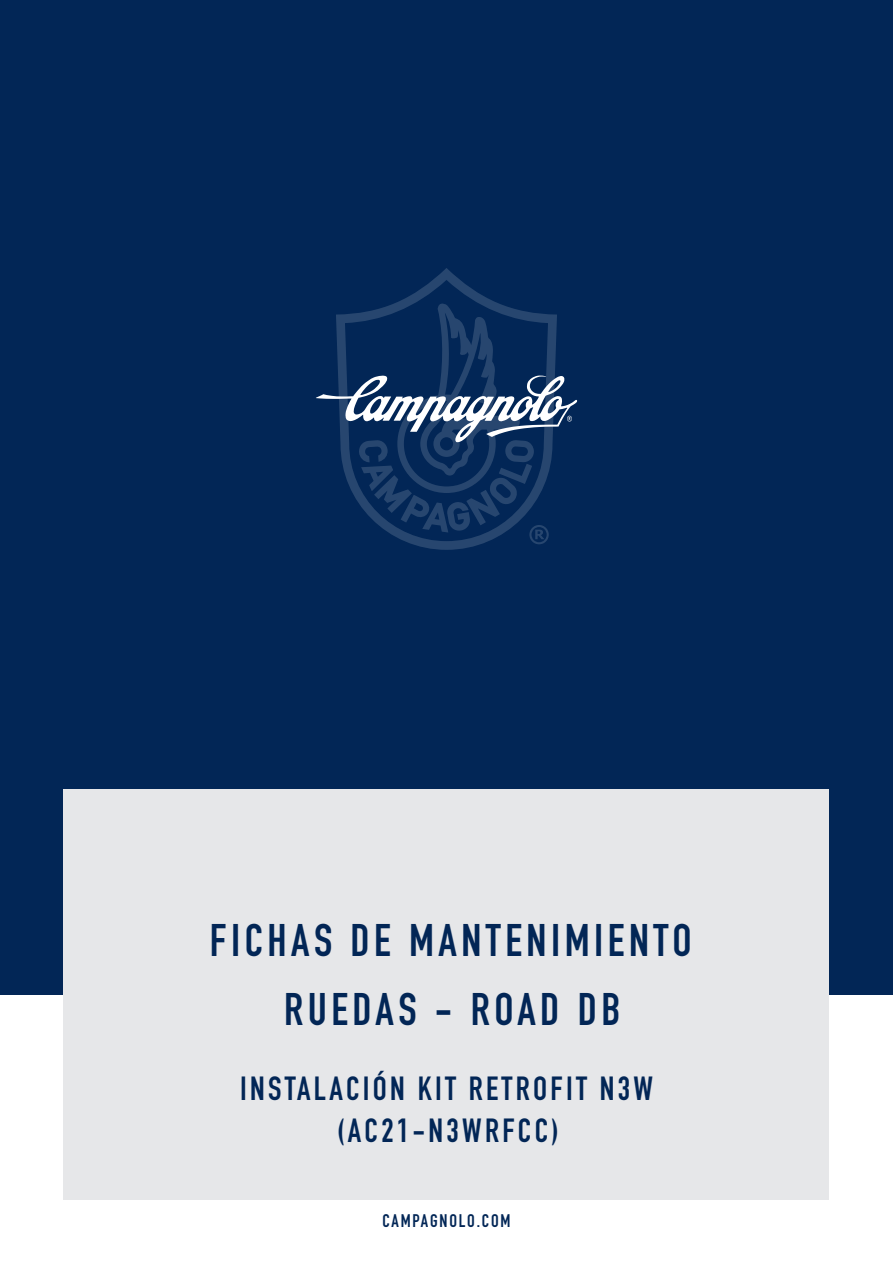
<style>
.page{position:relative;width:893px;height:1263px;background:#fff}
.page>*{position:absolute;margin:0;border:0;box-sizing:border-box;transform-origin:0 0}
.Normale{font:700 45px "DIN Condensed";letter-spacing:.1em;color:#022656}
.t1{font:700 33px "DIN Condensed";letter-spacing:.1em;color:#022656}
.t2{font:700 18px "DIN Condensed";letter-spacing:.1em;color:#022656}
</style>
<div class="page">
<div style="left:0;top:0;width:893px;height:994px;background:#022656"></div>
<div style="left:64px;top:789px;width:765px;height:410px;background:#e6e7e9"></div>
<svg style="left:396px;top:268px;width:144px;height:282px"></svg>
<svg style="left:316px;top:303px;width:261px;height:241px"></svg>
<p class="Normale" style="left:210px;top:909px;width:483px">FICHAS DE MANTENIMIENTO</p>
<p class="Normale" style="left:284px;top:979px;width:338px">RUEDAS - ROAD DB</p>
<p class="t1" style="left:240px;top:1067px;width:414px">INSTALACIÓN KIT RETROFIT N3W</p>
<p class="t1" style="left:337px;top:1108px;width:223px">(AC21-N3WRFCC)</p>
<p class="t2" style="left:382px;top:1209px;width:130px">CAMPAGNOLO.COM</p>
</div>
